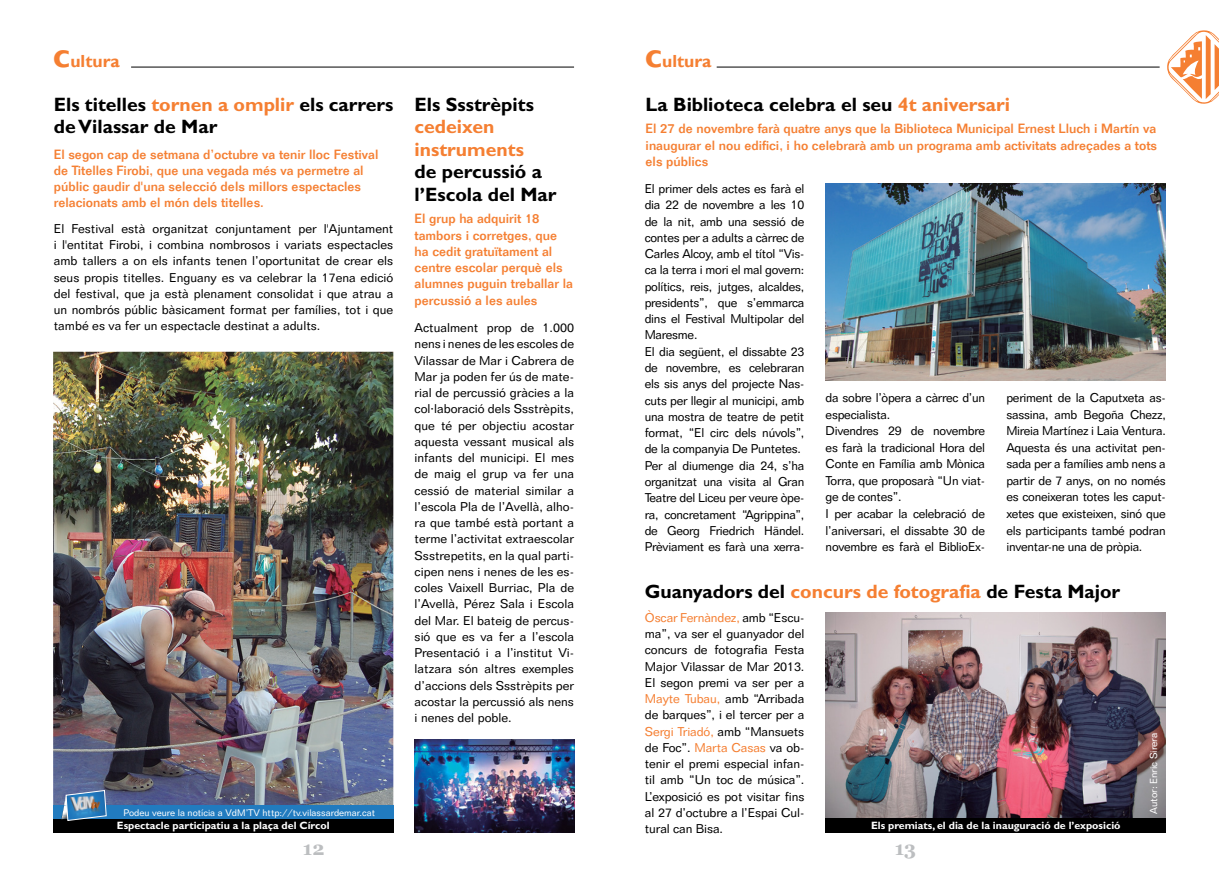
<style>
.page{position:relative;width:1219px;height:886px;background:#fff}
.page>*{position:absolute;margin:0;border:0;box-sizing:border-box;transform-origin:0 0}
.t1{font:700 19.38px/22.5px "Gill Sans";color:#000}
.t2{font:700 19.38px/22.5px "Gill Sans";color:#f57f32}
.t3{font:700 19.25px "Georgia";color:#bcbec0}
.t4{font:700 17.5px "Gill Sans";color:#f57f32}
.t5{font:500 13.12px/16.2px "Folio";color:#f57f32}
.t6{font:12.5px/16.2px "Folio BT";letter-spacing:-.02em;color:#000;text-align:justify}
.t7{font:700 10.62px "Gill Sans";color:#fff}
.t8{font:10px "Folio BT";letter-spacing:-.01em;color:#fff}
.t9{font:9.38px "Folio BT";color:#fff}
.s1{font-size:35px}
.s2{color:#f57f32}
</style>
<div class="page">
<hr style="left:131px;top:67px;width:443px;height:1px;background:#000">
<svg style="left:1167px;top:30px;width:52px;height:74px"></svg>
<hr style="left:717px;top:67px;width:443px;height:1px;background:#000">
<img style="left:415px;top:739px;width:159px;height:94px">
<img style="left:53px;top:352px;width:340px;height:453px">
<div style="left:53px;top:819px;width:340px;height:14px;background:#000"></div>
<img style="left:826px;top:183px;width:340px;height:198px">
<img style="left:826px;top:612px;width:340px;height:207px">
<div style="left:826px;top:819px;width:340px;height:14px;background:#000"></div>
<div style="left:53px;top:805px;width:340px;height:14px;background:#217bbf"></div>
<svg style="left:61px;top:790px;width:46px;height:31px"></svg>
<h3 class="t4" style="left:53px;top:51px;width:68px"><span class="s1">c</span>ultura</h3>
<h3 class="t4" style="left:645px;top:51px;width:68px"><span class="s1">c</span>ultura</h3>
<h1 class="t1" style="left:54px;top:93px;width:341px">Els titelles <span class="s2">tornen a omplir</span> els carrers de Vilassar de Mar</h1>
<p class="t5" style="left:54px;top:146px;width:326px">El segon cap de setmana d’octubre va tenir lloc Festival de Titelles Firobi, que una vegada més va permetre al públic gaudir d'una selecció dels millors espectacles relacionats amb el món dels titelles.</p>
<p class="t6" style="left:54px;top:220px;width:341px">El Festival està organitzat conjuntament per l'Ajuntament i l'entitat Firobi, i combina nombrosos i variats espectacles amb tallers a on els infants tenen l’oportunitat de crear els seus propis titelles. Enguany es va celebrar la 17ena edició del festival, que ja està plenament consolidat i que atrau a un nombrós públic bàsicament format per famílies, tot i que també es va fer un espectacle destinat a adults.</p>
<h1 class="t1" style="left:415px;top:93px;width:121px">Els Ssstrèpits</h1>
<h1 class="t2" style="left:415px;top:115px;width:111px">cedeixen instruments</h1>
<h1 class="t1" style="left:415px;top:160px;width:143px">de percussió a l’Escola del Mar</h1>
<p class="t5" style="left:415px;top:211px;width:160px">El grup ha adquirit 18 tambors i corretges, que ha cedit gratuïtament al centre escolar perquè els alumnes puguin treballar la percussió a les aules</p>
<p class="t6" style="left:415px;top:319px;width:161px">Actualment prop de 1.000 nens i nenes de les escoles de Vilassar de Mar i Cabrera de Mar ja poden fer ús de mate&shy;rial de percussió gràcies a la col·laboració dels Ssstrèpits, que té per objectiu acostar aquesta vessant musical als infants del municipi. El mes de maig el grup va fer una cessió de material similar a l’escola Pla de l’Avellà, alho&shy;ra que també està portant a terme l’activitat extraescolar Ssstrepetits, en la qual parti&shy;cipen nens i nenes de les es&shy;coles Vaixell Burriac, Pla de l’Avellà, Pérez Sala i Escola del Mar. El bateig de percus&shy;sió que es va fer a l’escola Presentació i a l’institut Vi&shy;latzara són altres exemples d’accions dels Ssstrèpits per acostar la percussió als nens i nenes del poble.</p>
<p class="t9" style="left:123px;top:807px;width:253px">Podeu veure la notícia a VdM’TV http://tv.vilassardemar.cat</p>
<p class="t7" style="left:117px;top:819px;width:214px">Espectacle participatiu a la plaça del Círcol</p>
<h1 class="t1" style="left:646px;top:93px;width:366px">La Biblioteca celebra el seu <span class="s2">4t aniversari</span></h1>
<p class="t5" style="left:646px;top:121px;width:513px;text-align:justify">El 27 de novembre farà quatre anys que la Biblioteca Municipal Ernest Lluch i Martín va inaugurar el nou edifici, i ho celebrarà amb un programa amb activitats adreçades a tots els públics</p>
<p class="t6" style="left:645px;top:180px;width:161px;text-align:left">El primer dels actes es farà el dia 22 de novembre a les 10 de la nit, amb una sessió de contes per a adults a càrrec de<br>Carles Alcoy, amb el títol “Vis&shy;ca la terra i mori el mal govern: polítics, reis, jutges, alcaldes, presidents”, que s’emmarca dins el Festival Multipolar del<br>Maresme.<br>El dia següent, el dissabte 23 de novembre, es celebraran els sis anys del projecte Nas&shy;cuts per llegir al municipi, amb una mostra de teatre de petit format, “El circ dels núvols”, de la companyia De Puntetes.<br>Per al diumenge dia 24, s’ha organitzat una visita al Gran<br>Teatre del Liceu per veure òpe&shy;ra, concretament “Agrippina”, de Georg Friedrich Händel.<br>Prèviament es farà una xerra-</p>
<p class="t6" style="left:826px;top:389px;width:161px;line-height:16.6px;text-align:left">da sobre l’òpera a càrrec d’un especialista.<br>Divendres 29 de novembre es farà la tradicional Hora del<br>Conte en Família amb Mònica<br>Torra, que proposarà “Un viat&shy;ge de contes”.<br>I per acabar la celebració de l’aniversari, el dissabte 30 de novembre es farà el BiblioEx-</p>
<p class="t6" style="left:1006px;top:389px;width:161px;line-height:16.6px">periment de la Caputxeta as&shy;sassina, amb Begoña Chezz, Mireia Martínez i Laia Ventura.<br>Aquesta és una activitat pen&shy;sada per a famílies amb nens a partir de 7 anys, on no només es coneixeran totes les caput&shy;xetes que existeixen, sinó que els participants també podran inventar-ne una de pròpia.</p>
<h1 class="t1" style="left:645px;top:580px;width:477px">Guanyadors del <span class="s2">concurs de fotografia</span> de Festa Major</h1>
<p class="t6" style="left:645px;top:609px;width:161px"><span class="s2">Òscar Fernàndez,</span> amb “Escu&shy;ma”, va ser el guanyador del concurs de fotografia Festa Major Vilassar de Mar 2013.<br>El segon premi va ser per a <span class="s2">Mayte Tubau,</span> amb “Arribada de barques”, i el tercer per a <span class="s2">Sergi Triadó,</span> amb “Mansuets de Foc”. <span class="s2">Marta Casas</span> va ob&shy;tenir el premi especial infan&shy;til amb “Un toc de música”.<br>L’exposició es pot visitar fins al 27 d’octubre a l’Espai Cul&shy;tural can Bisa.</p>
<p class="t7" style="left:871px;top:819px;width:251px">Els premiats, el dia de la inauguració de l’exposició</p>
<p class="t8" style="left:1147px;top:814px;width:82px;rotate:-90deg">Autor: Enric Sirera</p>
<h2 class="t3" style="left:303px;top:836px;width:23px">12</h2>
<h2 class="t3" style="left:895px;top:836px;width:23px">13</h2>
</div>
